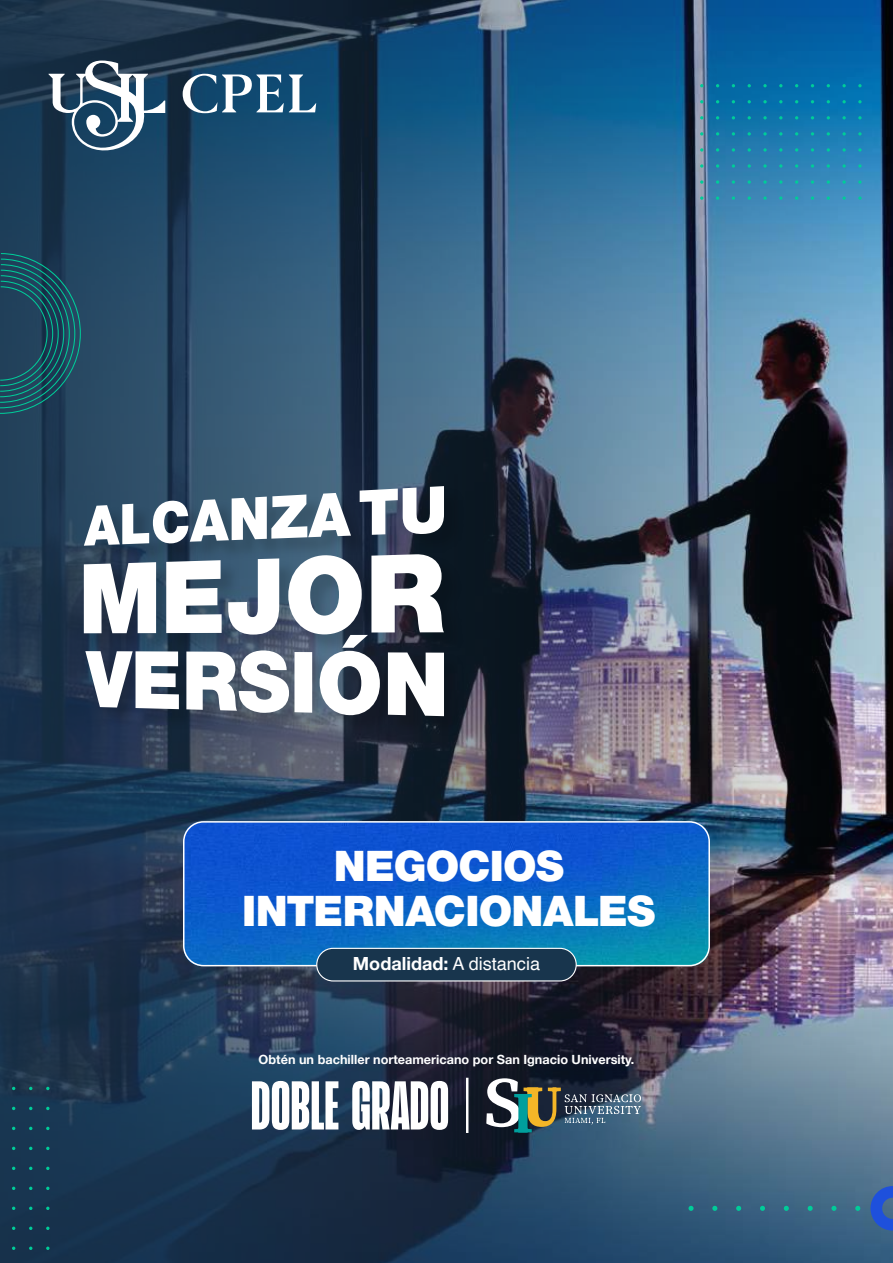
<style>
.page{position:relative;width:893px;height:1263px;background:#fff}
.page>*{position:absolute;margin:0;border:0;box-sizing:border-box;transform-origin:0 0}
.t1{font:900 42.15px/44.2px "Helvetica Neue";letter-spacing:-.015em;color:#fff;text-align:center}
.t2{font:700 18.15px "Helvetica Neue";color:#fff}
.t3{font:700 12.75px "Helvetica Neue";color:#fff}
.s1{font-family:"Helvetica";font-weight:400}
</style>
<div class="page">
<img style="left:0;top:0;width:893px;height:1263px">
<hr style="left:466px;top:1078px;width:2px;height:55px;background:#fff">
<svg style="left:486px;top:1078px;width:155px;height:54px;background:#516266"></svg>
<svg style="left:252px;top:1081px;width:86px;height:49px"></svg>
<svg style="left:352px;top:1081px;width:96px;height:49px"></svg>
<img style="left:81px;top:483px;width:389px;height:258px">
<svg style="left:84px;top:493px;width:267px;height:53px"></svg>
<svg style="left:360px;top:486px;width:84px;height:49px"></svg>
<svg style="left:84px;top:554px;width:360px;height:162px"></svg>
<svg style="left:0;top:253px;width:81px;height:161px;background:#1c4e5f"></svg>
<svg style="left:46px;top:1087px;width:4px;height:3px"></svg>
<svg style="left:46px;top:1107px;width:4px;height:3px"></svg>
<svg style="left:46px;top:1127px;width:4px;height:3px"></svg>
<svg style="left:46px;top:1147px;width:4px;height:3px"></svg>
<svg style="left:46px;top:1167px;width:4px;height:3px"></svg>
<svg style="left:46px;top:1187px;width:4px;height:3px"></svg>
<svg style="left:46px;top:1206px;width:4px;height:4px"></svg>
<svg style="left:29px;top:1206px;width:3px;height:4px"></svg>
<svg style="left:12px;top:1206px;width:3px;height:4px"></svg>
<svg style="left:46px;top:1226px;width:4px;height:4px"></svg>
<svg style="left:29px;top:1226px;width:3px;height:4px"></svg>
<svg style="left:12px;top:1226px;width:3px;height:4px"></svg>
<svg style="left:46px;top:1246px;width:4px;height:4px"></svg>
<svg style="left:29px;top:1246px;width:3px;height:4px"></svg>
<svg style="left:12px;top:1246px;width:3px;height:4px"></svg>
<svg style="left:811px;top:196px;width:3px;height:4px"></svg>
<svg style="left:827px;top:196px;width:3px;height:4px"></svg>
<svg style="left:842px;top:196px;width:4px;height:4px"></svg>
<svg style="left:858px;top:196px;width:4px;height:4px"></svg>
<svg style="left:811px;top:180px;width:3px;height:4px"></svg>
<svg style="left:827px;top:180px;width:3px;height:4px"></svg>
<svg style="left:842px;top:180px;width:4px;height:4px"></svg>
<svg style="left:858px;top:180px;width:4px;height:4px"></svg>
<svg style="left:811px;top:164px;width:3px;height:4px"></svg>
<svg style="left:827px;top:164px;width:3px;height:4px"></svg>
<svg style="left:842px;top:164px;width:4px;height:4px"></svg>
<svg style="left:858px;top:164px;width:4px;height:4px"></svg>
<svg style="left:811px;top:148px;width:3px;height:4px"></svg>
<svg style="left:827px;top:148px;width:3px;height:4px"></svg>
<svg style="left:842px;top:148px;width:4px;height:4px"></svg>
<svg style="left:858px;top:148px;width:4px;height:4px"></svg>
<svg style="left:811px;top:132px;width:3px;height:4px"></svg>
<svg style="left:827px;top:132px;width:3px;height:4px"></svg>
<svg style="left:842px;top:132px;width:4px;height:4px"></svg>
<svg style="left:858px;top:132px;width:4px;height:4px"></svg>
<svg style="left:842px;top:116px;width:4px;height:3px"></svg>
<svg style="left:858px;top:116px;width:4px;height:3px"></svg>
<svg style="left:842px;top:100px;width:4px;height:3px"></svg>
<svg style="left:858px;top:100px;width:4px;height:3px"></svg>
<svg style="left:842px;top:84px;width:4px;height:3px"></svg>
<svg style="left:858px;top:84px;width:4px;height:3px"></svg>
<svg style="left:700px;top:196px;width:3px;height:4px"></svg>
<svg style="left:716px;top:196px;width:3px;height:4px"></svg>
<svg style="left:732px;top:196px;width:3px;height:4px"></svg>
<svg style="left:748px;top:196px;width:3px;height:4px"></svg>
<svg style="left:700px;top:180px;width:3px;height:4px"></svg>
<svg style="left:716px;top:180px;width:3px;height:4px"></svg>
<svg style="left:732px;top:180px;width:3px;height:4px"></svg>
<svg style="left:748px;top:180px;width:3px;height:4px"></svg>
<svg style="left:700px;top:164px;width:3px;height:4px"></svg>
<svg style="left:716px;top:164px;width:3px;height:4px"></svg>
<svg style="left:732px;top:164px;width:3px;height:4px"></svg>
<svg style="left:748px;top:164px;width:3px;height:4px"></svg>
<svg style="left:700px;top:148px;width:3px;height:4px"></svg>
<svg style="left:716px;top:148px;width:3px;height:4px"></svg>
<svg style="left:732px;top:148px;width:3px;height:4px"></svg>
<svg style="left:748px;top:148px;width:3px;height:4px"></svg>
<svg style="left:763px;top:196px;width:4px;height:4px"></svg>
<svg style="left:779px;top:196px;width:3px;height:4px"></svg>
<svg style="left:795px;top:196px;width:3px;height:4px"></svg>
<svg style="left:763px;top:180px;width:4px;height:4px"></svg>
<svg style="left:779px;top:180px;width:3px;height:4px"></svg>
<svg style="left:795px;top:180px;width:3px;height:4px"></svg>
<svg style="left:763px;top:164px;width:4px;height:4px"></svg>
<svg style="left:779px;top:164px;width:3px;height:4px"></svg>
<svg style="left:795px;top:164px;width:3px;height:4px"></svg>
<svg style="left:763px;top:148px;width:4px;height:4px"></svg>
<svg style="left:779px;top:148px;width:3px;height:4px"></svg>
<svg style="left:795px;top:148px;width:3px;height:4px"></svg>
<svg style="left:700px;top:132px;width:3px;height:4px"></svg>
<svg style="left:716px;top:132px;width:3px;height:4px"></svg>
<svg style="left:732px;top:132px;width:3px;height:4px"></svg>
<svg style="left:748px;top:132px;width:3px;height:4px"></svg>
<svg style="left:763px;top:132px;width:4px;height:4px"></svg>
<svg style="left:779px;top:132px;width:3px;height:4px"></svg>
<svg style="left:795px;top:132px;width:3px;height:4px"></svg>
<svg style="left:763px;top:116px;width:4px;height:3px"></svg>
<svg style="left:763px;top:100px;width:4px;height:3px"></svg>
<svg style="left:763px;top:84px;width:4px;height:3px"></svg>
<svg style="left:870px;top:1186px;width:23px;height:44px"></svg>
<svg style="left:855px;top:1206px;width:5px;height:5px"></svg>
<svg style="left:831px;top:1206px;width:5px;height:5px"></svg>
<svg style="left:808px;top:1206px;width:5px;height:5px"></svg>
<svg style="left:784px;top:1206px;width:5px;height:5px"></svg>
<svg style="left:760px;top:1206px;width:5px;height:5px"></svg>
<svg style="left:736px;top:1206px;width:5px;height:5px"></svg>
<svg style="left:712px;top:1206px;width:5px;height:5px"></svg>
<svg style="left:688px;top:1206px;width:6px;height:5px"></svg>
<img style="left:184px;top:822px;width:525px;height:144px">
<div style="left:183px;top:821px;width:527px;height:145px;border:2px solid #fff;border-radius:20px"></div>
<svg style="left:49px;top:61px;width:116px;height:100px"></svg>
<svg style="left:183px;top:74px;width:133px;height:39px"></svg>
<div style="left:317px;top:948px;width:259px;height:33px;background:#18354d;border-radius:16px"></div>
<div style="left:316px;top:948px;width:261px;height:33px;border:1px solid #fff;border-radius:16px"></div>
<h1 class="t1" style="left:242px;top:844px;width:415px">NEGOCIOS<br>INTERNACIONALES</h1>
<h2 class="t2" style="left:353px;top:952px;width:189px">Modalidad: <span class="s1">A distancia</span></h2>
<p class="t3" style="left:259px;top:1052px;width:377px">Obtén un bachiller norteamericano por San Ignacio University.</p>
</div>
